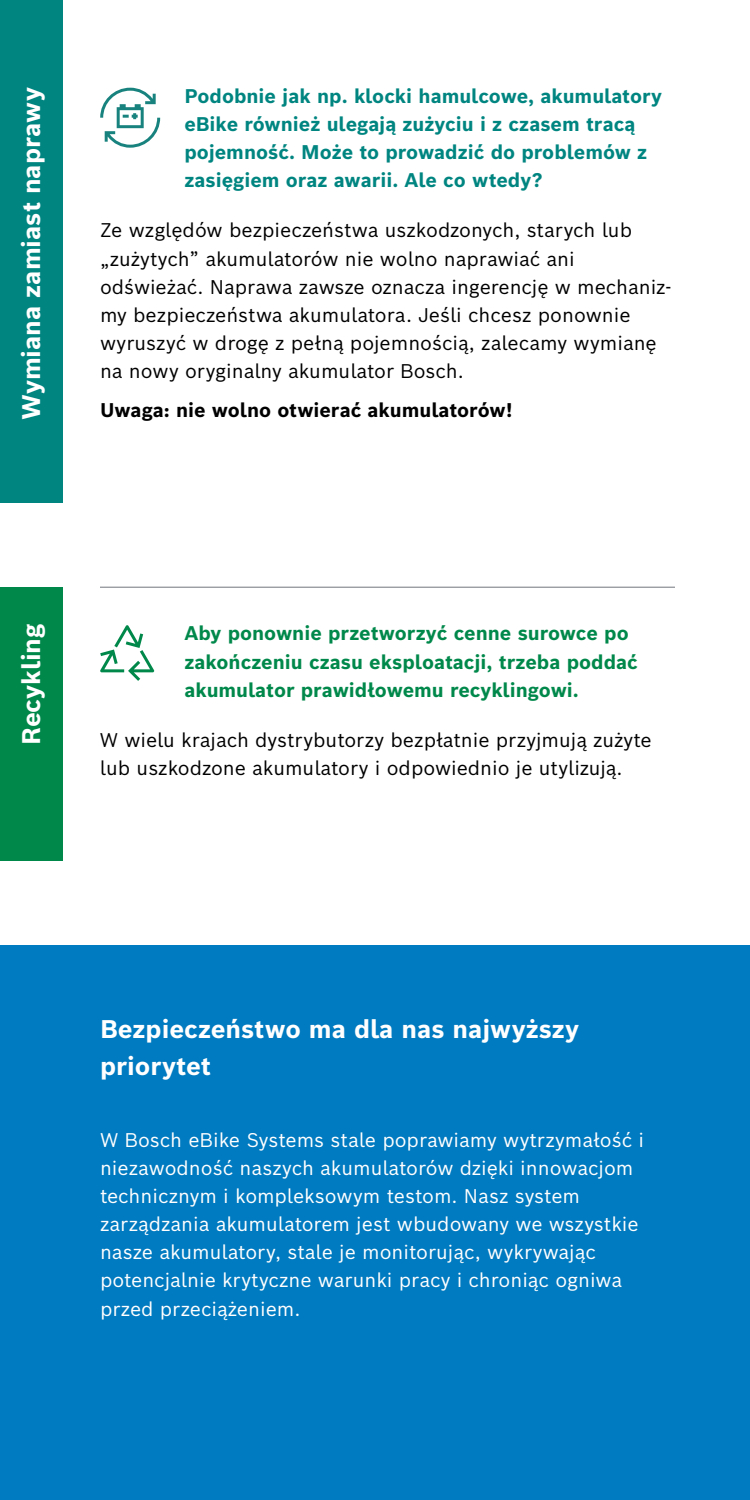
<style>
.page{position:relative;width:750px;height:1500px;background:#fff}
.page>*{position:absolute;margin:0;border:0;box-sizing:border-box;transform-origin:0 0}
.t1{font:700 25px/37.5px "Bosch Sans";color:#fff}
.t2{font:19.38px/28.1px "Bosch Sans";color:#000}
.t3{font:19.38px/28.1px "Bosch Sans";color:#fff}
.t4{font:700 19.38px/28.1px "Bosch Sans";color:#008581}
.t5{font:700 19.38px/28.1px "Bosch Sans";color:#00884b}
.t6{font:700 19.38px "Bosch Sans";color:#000}
</style>
<div class="page">
<div style="left:0;top:945px;width:750px;height:555px;background:#007ac0"></div>
<div style="left:0;top:587px;width:62px;height:274px;background:#00884b"></div>
<svg style="left:100px;top:625px;width:54px;height:56px"></svg>
<hr style="left:100px;top:587px;width:575px;height:1px;background:#71767c">
<svg style="left:100px;top:88px;width:60px;height:60px"></svg>
<div style="left:0;top:0;width:62px;height:502px;background:#008581"></div>
<p class="t1" style="left:12px;top:420px;width:334px;rotate:-90deg">Wymiana zamiast naprawy</p>
<p class="t4" style="left:184px;top:82px;width:479px">Podobnie jak np. klocki hamulcowe, akumulatory eBike również ulegają zużyciu i z czasem tracą pojemność. Może to prowadzić do problemów z zasięgiem oraz awarii. Ale co wtedy?</p>
<p class="t2" style="left:100px;top:216px;width:573px">Ze względów bezpieczeństwa uszkodzonych, starych lub „zużytych” akumulatorów nie wolno naprawiać ani odświeżać. Naprawa zawsze oznacza ingerencję w mechaniz&shy;my bezpieczeństwa akumulatora. Jeśli chcesz ponownie wyruszyć w drogę z pełną pojemnością, zalecamy wymianę na nowy oryginalny akumulator Bosch.</p>
<p class="t6" style="left:100px;top:397px;width:414px">Uwaga: nie wolno otwierać akumulatorów!</p>
<p class="t1" style="left:12px;top:745px;width:124px;rotate:-90deg">Recykling</p>
<p class="t5" style="left:184px;top:619px;width:455px">Aby ponownie przetworzyć cenne surowce po zakończeniu czasu eksploatacji, trzeba poddać akumulator prawidłowemu recyklingowi.</p>
<p class="t2" style="left:100px;top:725px;width:553px">W wielu krajach dystrybutorzy bezpłatnie przyjmują zużyte lub uszkodzone akumulatory i odpowiednio je utylizują.</p>
<p class="t1" style="left:100px;top:1009px;width:481px">Bezpieczeństwo ma dla nas najwyższy priorytet</p>
<p class="t3" style="left:100px;top:1125px;width:546px">W Bosch eBike Systems stale poprawiamy wytrzymałość i niezawodność naszych akumulatorów dzięki innowacjom technicznym i kompleksowym testom. Nasz system zarządzania akumulatorem jest wbudowany we wszystkie nasze akumulatory, stale je monitorując, wykrywając potencjalnie krytyczne warunki pracy i chroniąc ogniwa przed przeciążeniem.</p>
</div>
